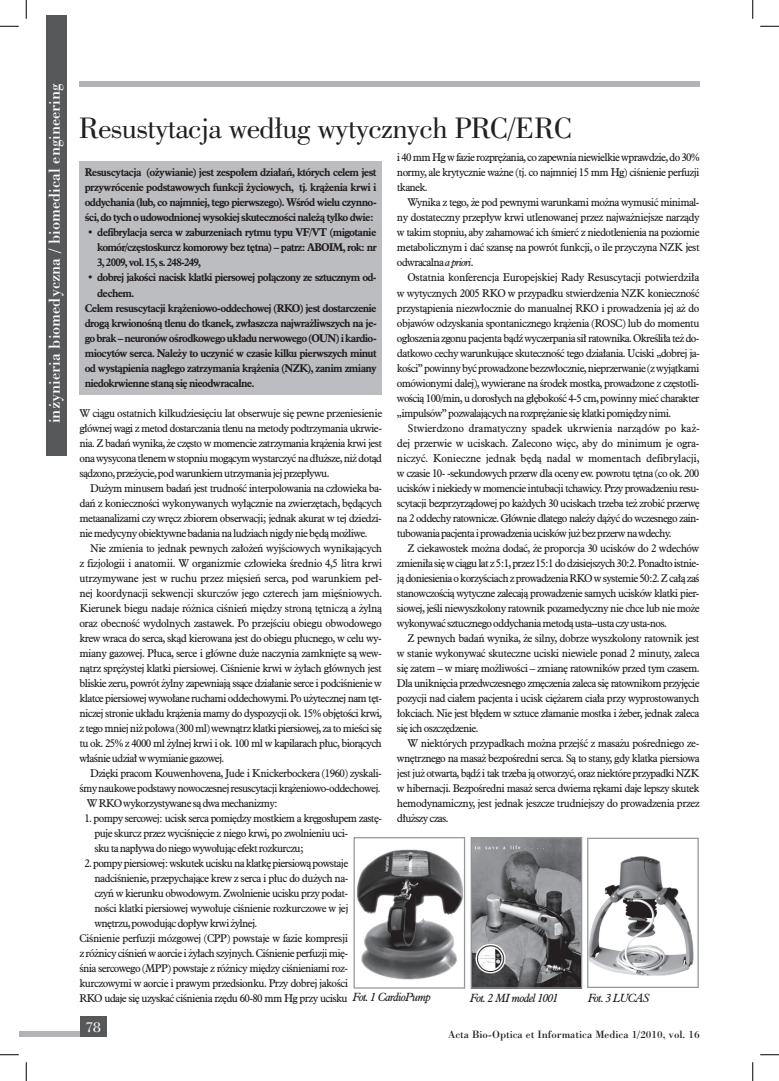
<style>
.page{position:relative;width:779px;height:1081px;background:#fff}
.page>*{position:absolute;margin:0;border:0;box-sizing:border-box;transform-origin:0 0}
.t1{font:27.5px "Bodoni Bk PL";letter-spacing:-.03em;color:#231f20}
.t2{font:15px "Bodoni PL";color:#fff}
.t3{font:13.75px "Bodoni Bk PL";color:#fff}
.t4{font:italic 10.62px "Aldine 721 PL";letter-spacing:-.065em;color:#231f20}
.t5{font:10px/15px "Aldine 721 PL";letter-spacing:-.065em;color:#231f20;text-align:justify}
.t6{font:700 10px/15px "Aldine 721 PL";letter-spacing:-.075em;color:#231f20;text-align:justify}
.t7{font:10px "Aldine 721 PL";letter-spacing:-.045em;color:#231f20}
.t8{font:10px "Bodoni PL";color:#231f20}
.s1{font-style:italic}
</style>
<div class="page">
<div style="left:79px;top:81px;width:620px;height:5px;background:#b2b3b7"></div>
<div style="left:46px;top:16px;width:20px;height:440px;background:#57585a"></div>
<div style="left:19px;top:1030px;width:79px;height:6px;background:#b2b3b7"></div>
<div style="left:80px;top:1015px;width:26px;height:21px;background:#57585a"></div>
<div style="left:79px;top:161px;width:303px;height:234px;background:#bcbdc0"></div>
<img style="left:357px;top:849px;width:106px;height:130px">
<div style="left:353px;top:836px;width:112px;height:152px;border:1px solid #939598"></div>
<img style="left:473px;top:838px;width:107px;height:148px">
<div style="left:471px;top:836px;width:111px;height:152px;border:1px solid #939598"></div>
<img style="left:589px;top:856px;width:104px;height:118px">
<div style="left:587px;top:837px;width:112px;height:150px;border:1px solid #939598"></div>
<svg style="left:0;top:25px;width:19px;height:2px"></svg>
<svg style="left:760px;top:25px;width:19px;height:2px"></svg>
<svg style="left:0;top:1054px;width:19px;height:1px"></svg>
<svg style="left:760px;top:1054px;width:19px;height:1px"></svg>
<svg style="left:25px;top:0;width:2px;height:19px"></svg>
<svg style="left:25px;top:1062px;width:2px;height:18px"></svg>
<svg style="left:752px;top:0;width:1px;height:19px"></svg>
<svg style="left:752px;top:1062px;width:1px;height:18px"></svg>
<h2 class="t2" style="left:44px;top:423px;width:341px;rotate:-90deg">inżynieria biomedyczna / biomedical engineering</h2>
<h1 class="t1" style="left:79px;top:109px;width:495px">Resustytacja według wytycznych PRC/ERC</h1>
<p class="t6" style="left:85px;top:165px;width:293px">Resuscytacja (ożywianie) jest zespołem działań, których celem jest przywrócenie podstawowych funkcji życiowych, tj. krążenia krwi i oddychania (lub, co najmniej, tego pierwszego). Wśród wielu czynno&shy;ści, do tych o udowodnionej wysokiej skuteczności należą tylko dwie:</p>
<p class="t6" style="left:97px;top:225px;width:281px;text-indent:-10px">• defibrylacja serca w zaburzeniach rytmu typu VF/VT (migotanie komór/częstoskurcz komorowy bez tętna) – patrz: ABOIM, rok: nr 3, 2009, vol. 15, s. 248-249,</p>
<p class="t6" style="left:87px;top:270px;width:291px">• dobrej jakości nacisk klatki piersowej połączony ze sztucznym od-</p>
<p class="t6" style="left:97px;top:285px;width:38px">dechem.</p>
<p class="t6" style="left:85px;top:300px;width:293px">Celem resuscytacji krążeniowo-oddechowej (RKO) jest dostarczenie</p>
<p class="t6" style="left:85px;top:315px;width:293px">drogą krwionośną tlenu do tkanek, zwłaszcza najwrażliwszych na je-</p>
<p class="t6" style="left:85px;top:330px;width:293px">go brak – neuronów ośrodkowego układu nerwowego (OUN) i kardio-</p>
<p class="t6" style="left:85px;top:345px;width:293px">miocytów serca. Należy to uczynić w czasie kilku pierwszych minut</p>
<p class="t6" style="left:85px;top:360px;width:293px">od wystąpienia nagłego zatrzymania krążenia (NZK), zanim zmiany</p>
<p class="t6" style="left:85px;top:375px;width:171px">niedokrwienne staną się nieodwracalne.</p>
<p class="t5" style="left:79px;top:405px;width:304px">W ciągu ostatnich kilkudziesięciu lat obserwuje się pewne przeniesienie głównej wagi z metod dostarczania tlenu na metody podtrzymania ukrwie&shy;nia. Z badań wynika, że często w momencie zatrzymania krążenia krwi jest ona wysycona tlenem w stopniu mogącym wystarczyć na dłuższe, niż dotąd sądzono, przeżycie, pod warunkiem utrzymania jej przepływu.</p>
<p class="t5" style="left:79px;top:480px;width:304px;text-indent:11px">Dużym minusem badań jest trudność interpolowania na człowieka ba&shy;dań z konieczności wykonywanych wyłącznie na zwierzętach, będących metaanalizami czy wręcz zbiorem obserwacji; jednak akurat w tej dziedzi&shy;nie medycyny obiektywne badania na ludziach nigdy nie będą możliwe.</p>
<p class="t5" style="left:79px;top:540px;width:304px;text-indent:11px">Nie zmienia to jednak pewnych założeń wyjściowych wynikających z fizjologii i anatomii. W organizmie człowieka średnio 4,5 litra krwi utrzymywane jest w ruchu przez mięsień serca, pod warunkiem peł&shy;nej koordynacji sekwencji skurczów jego czterech jam mięśniowych.<br>Kierunek biegu nadaje różnica ciśnień między stroną tętniczą a żylną oraz obecność wydolnych zastawek. Po przejściu obiegu obwodowego krew wraca do serca, skąd kierowana jest do obiegu płucnego, w celu wy&shy;miany gazowej. Płuca, serce i główne duże naczynia zamknięte są wew&shy;nątrz sprężystej klatki piersiowej. Ciśnienie krwi w żyłach głównych jest bliskie zeru, powrót żylny zapewniają ssące działanie serce i podciśnienie w klatce piersiowej wywołane ruchami oddechowymi. Po użytecznej nam tęt&shy;niczej stronie układu krążenia mamy do dyspozycji ok. 15% objętości krwi, z tego mniej niż połowa (300 ml) wewnątrz klatki piersiowej, za to mieści się tu ok. 25% z 4000 ml żylnej krwi i ok. 100 ml w kapilarach płuc, biorących właśnie udział w wymianie gazowej.</p>
<p class="t5" style="left:90px;top:765px;width:293px">Dzięki pracom Kouwenhovena, Jude i Knickerbockera (1960) zyskali-</p>
<p class="t5" style="left:79px;top:780px;width:303px">śmy naukowe podstawy nowoczesnej resuscytacji krążeniowo-oddechowej.</p>
<p class="t5" style="left:87px;top:795px;width:192px">W RKO wykorzystywane są dwa mechanizmy:</p>
<p class="t5" style="left:94px;top:810px;width:289px;text-align:left;text-indent:-10px">1. pompy sercowej: ucisk serca pomiędzy mostkiem a kręgosłupem zastę&shy;puje skurcz przez wyciśnięcie z niego krwi, po zwolnieniu uci-<br>sku ta napływa do niego wywołując efekt rozkurczu;</p>
<p class="t5" style="left:84px;top:855px;width:265px">2. pompy piersiowej: wskutek ucisku na klatkę piersiową powstaje</p>
<p class="t5" style="left:94px;top:870px;width:255px">nadciśnienie, przepychające krew z serca i płuc do dużych na-</p>
<p class="t5" style="left:94px;top:885px;width:255px">czyń w kierunku obwodowym. Zwolnienie ucisku przy podat-</p>
<p class="t5" style="left:94px;top:900px;width:255px">ności klatki piersiowej wywołuje ciśnienie rozkurczowe w jej</p>
<p class="t5" style="left:94px;top:915px;width:164px">wnętrzu, powodując dopływ krwi żylnej.</p>
<p class="t7" style="left:79px;top:931px;width:270px">Ciśnienie perfuzji mózgowej (CPP) powstaje w fazie kompresji</p>
<p class="t5" style="left:79px;top:945px;width:270px">z różnicy ciśnień w aorcie i żyłach szyjnych. Ciśnienie perfuzji mię-</p>
<p class="t5" style="left:79px;top:960px;width:270px">śnia sercowego (MPP) powstaje z różnicy między ciśnieniami roz-</p>
<p class="t5" style="left:79px;top:975px;width:270px">kurczowymi w aorcie i prawym przedsionku. Przy dobrej jakości</p>
<p class="t5" style="left:79px;top:990px;width:270px">RKO udaje się uzyskać ciśnienia rzędu 60-80 mm Hg przy ucisku</p>
<p class="t5" style="left:397px;top:150px;width:304px">i 40 mm Hg w fazie rozprężania, co zapewnia niewielkie wprawdzie, do 30% normy, ale krytycznie ważne (tj. co najmniej 15 mm Hg) ciśnienie perfuzji tkanek.</p>
<p class="t5" style="left:397px;top:195px;width:304px;text-indent:11px">Wynika z tego, że pod pewnymi warunkami można wymusić minimal&shy;ny dostateczny przepływ krwi utlenowanej przez najważniejsze narządy w takim stopniu, aby zahamować ich śmierć z niedotlenienia na poziomie metabolicznym i dać szansę na powrót funkcji, o ile przyczyna NZK jest odwracalna <span class="s1">a priori</span>.</p>
<p class="t5" style="left:397px;top:270px;width:304px;text-indent:11px">Ostatnia konferencja Europejskiej Rady Resuscytacji potwierdziła w wytycznych 2005 RKO w przypadku stwierdzenia NZK konieczność przystąpienia niezwłocznie do manualnej RKO i prowadzenia jej aż do objawów odzyskania spontanicznego krążenia (ROSC) lub do momentu ogłoszenia zgonu pacjenta bądź wyczerpania sił ratownika. Określiła też do&shy;datkowo cechy warunkujące skuteczność tego działania. Uciski „dobrej ja&shy;kości” powinny być prowadzone bezzwłocznie, nieprzerwanie (z wyjątkami omówionymi dalej), wywierane na środek mostka, prowadzone z częstotli&shy;wością 100/min, u dorosłych na głębokość 4-5 cm, powinny mieć charakter „impulsów” pozwalających na rozprężanie się klatki pomiędzy nimi.</p>
<p class="t5" style="left:397px;top:420px;width:304px;text-indent:11px">Stwierdzono dramatyczny spadek ukrwienia narządów po każ&shy;dej przerwie w uciskach. Zalecono więc, aby do minimum je ogra&shy;niczyć. Konieczne jednak będą nadal w momentach defibrylacji, w czasie 10- -sekundowych przerw dla oceny ew. powrotu tętna (co ok. 200 ucisków i niekiedy w momencie intubacji tchawicy. Przy prowadzeniu resu&shy;scytacji bezprzyrządowej po każdych 30 uciskach trzeba też zrobić przerwę na 2 oddechy ratownicze. Głównie dlatego należy dążyć do wczesnego zain&shy;tubowania pacjenta i prowadzenia ucisków już bez przerw na wdechy.</p>
<p class="t5" style="left:397px;top:540px;width:304px;text-indent:11px">Z ciekawostek można dodać, że proporcja 30 ucisków do 2 wdechów zmieniła się w ciągu lat z 5:1, przez 15:1 do dzisiejszych 30:2. Ponadto istnie&shy;ją doniesienia o korzyściach z prowadzenia RKO w systemie 50:2. Z całą zaś stanowczością wytyczne zalecają prowadzenie samych ucisków klatki pier&shy;siowej, jeśli niewyszkolony ratownik pozamedyczny nie chce lub nie może wykonywać sztucznego oddychania metodą usta--usta czy usta-nos.</p>
<p class="t5" style="left:397px;top:630px;width:304px;text-indent:11px">Z pewnych badań wynika, że silny, dobrze wyszkolony ratownik jest w stanie wykonywać skuteczne uciski niewiele ponad 2 minuty, zaleca się zatem – w miarę możliwości – zmianę ratowników przed tym czasem.<br>Dla uniknięcia przedwczesnego zmęczenia zaleca się ratownikom przyjęcie pozycji nad ciałem pacjenta i ucisk ciężarem ciała przy wyprostowanych łokciach. Nie jest błędem w sztuce złamanie mostka i żeber, jednak zaleca się ich oszczędzenie.</p>
<p class="t5" style="left:397px;top:735px;width:304px;text-indent:11px">W niektórych przypadkach można przejść z masażu pośredniego ze&shy;wnętrznego na masaż bezpośredni serca. Są to stany, gdy klatka piersiowa jest już otwarta, bądź i tak trzeba ją otworzyć, oraz niektóre przypadki NZK w hibernacji. Bezpośredni masaż serca dwiema rękami daje lepszy skutek hemodynamiczny, jest jednak jeszcze trudniejszy do prowadzenia przez dłuższy czas.</p>
<p class="t4" style="left:353px;top:989px;width:80px">Fot. 1 CardioPump</p>
<p class="t4" style="left:470px;top:990px;width:90px">Fot. 2 MI model 1001</p>
<p class="t4" style="left:588px;top:990px;width:64px">Fot. 3 LUCAS</p>
<h3 class="t3" style="left:85px;top:1016px;width:17px">78</h3>
<p class="t8" style="left:448px;top:1027px;width:253px">Acta Bio-Optica et Informatica Medica 1/2010, vol. 16</p>
</div>
